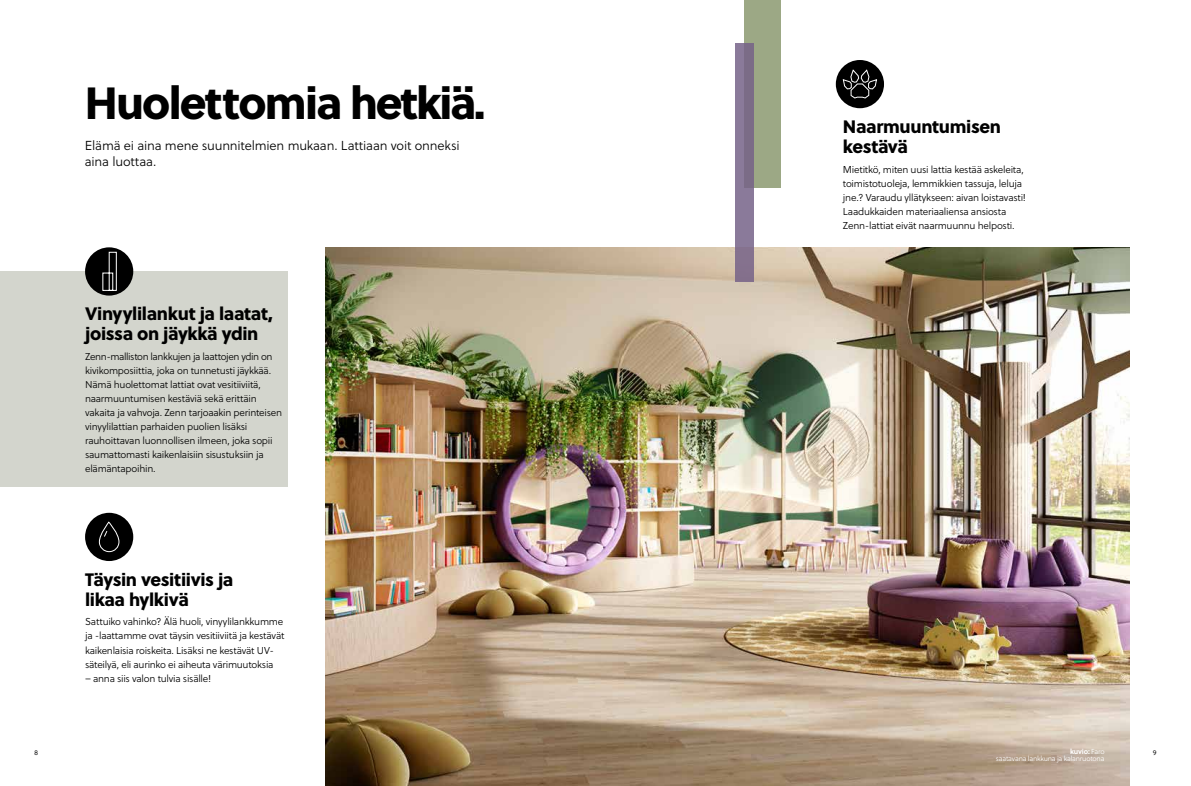
<style>
.page{position:relative;width:1191px;height:786px;background:#fff}
.page>*{position:absolute;margin:0;border:0;box-sizing:border-box;transform-origin:0 0}
.t1{font:45px "Soleil Xb";letter-spacing:-.04em;color:#000}
.t2{font:18px/20px "Soleil Xb";letter-spacing:-.02em;color:#000}
.t3{font:13px/15.6px "Soleil Lt";letter-spacing:-.015em;color:#000}
.t4{font:10px/14px "Soleil Lt";letter-spacing:-.025em;color:#000}
.t5{font:8px "Soleil Lt";color:#000}
.t6{font:7.2px "Soleil Lt";letter-spacing:-.035em;color:#fff}
.t7{font:700 7.2px "Soleil";letter-spacing:-.025em;color:#fff}
.s1{font-family:"Soleil Lt";font-weight:400}
</style>
<div class="page">
<img style="left:326px;top:247px;width:803px;height:538px">
<div style="left:0;top:271px;width:288px;height:216px;background:#d3d5cd"></div>
<div style="left:85px;top:247px;width:48px;height:48px;background:#000;border-radius:50%"></div>
<svg style="left:102px;top:251px;width:15px;height:40px"></svg>
<div style="left:85px;top:512px;width:48px;height:48px;background:#000;border-radius:50%"></div>
<svg style="left:99px;top:522px;width:21px;height:30px"></svg>
<div style="left:836px;top:60px;width:48px;height:48px;background:#000;border-radius:50%"></div>
<svg style="left:842px;top:65px;width:35px;height:34px"></svg>
<div style="left:744px;top:0;width:36px;height:188px;background:#9ca885"></div>
<div style="left:735px;top:43px;width:18px;height:238px;background:linear-gradient(to bottom,#817390,#887694)"></div>
<h1 class="t1" style="left:85px;top:67px;width:402px">Huolettomia hetkiä.</h1>
<h3 class="t3" style="left:85px;top:138px;width:376px">Elämä ei aina mene suunnitelmien mukaan. Lattiaan voit onneksi aina luottaa.</h3>
<h2 class="t2" style="left:85px;top:303px;width:189px">Vinyylilankut ja laatat, joissa on jäykkä ydin</h2>
<p class="t4" style="left:85px;top:349px;width:198px">Zenn-malliston lankkujen ja laattojen ydin on kivikomposiittia, joka on tunnetusti jäykkää.<br>Nämä huolettomat lattiat ovat vesitiiviitä, naarmuuntumisen kestäviä sekä erittäin vakaita ja vahvoja. Zenn tarjoaakin perinteisen vinyylilattian parhaiden puolien lisäksi rauhoittavan luonnollisen ilmeen, joka sopii saumattomasti kaikenlaisiin sisustuksiin ja elämäntapoihin.</p>
<h2 class="t2" style="left:85px;top:568px;width:150px">Täysin vesitiivis ja likaa hylkivä</h2>
<p class="t4" style="left:85px;top:614px;width:201px">Sattuiko vahinko? Älä huoli, vinyylilankkumme ja -laattamme ovat täysin vesitiiviitä ja kestävät kaikenlaisia roiskeita. Lisäksi ne kestävät UV&shy;säteilyä, eli aurinko ei aiheuta värimuutoksia</p>
<p class="t4" style="left:85px;top:670px;width:128px">– anna siis valon tulvia sisälle!</p>
<h2 class="t2" style="left:843px;top:115px;width:160px">Naarmuuntumisen kestävä</h2>
<p class="t4" style="left:843px;top:162px;width:185px">Mietitkö, miten uusi lattia kestää askeleita, toimistotuoleja, lemmikkien tassuja, leluja jne.? Varaudu yllätykseen: aivan loistavasti!<br>Laadukkaiden materiaaliensa ansiosta Zenn-lattiat eivät naarmuunnu helposti.</p>
<p class="t7" style="left:1070px;top:745px;width:36px">kuvio: <span class="s1">Faro</span></p>
<p class="t6" style="left:996px;top:753px;width:110px">saatavana lankkuna ja kalanruotona</p>
<p class="t5" style="left:34px;top:746px;width:6px">8</p>
<p class="t5" style="left:1153px;top:746px;width:5px">9</p>
</div>
